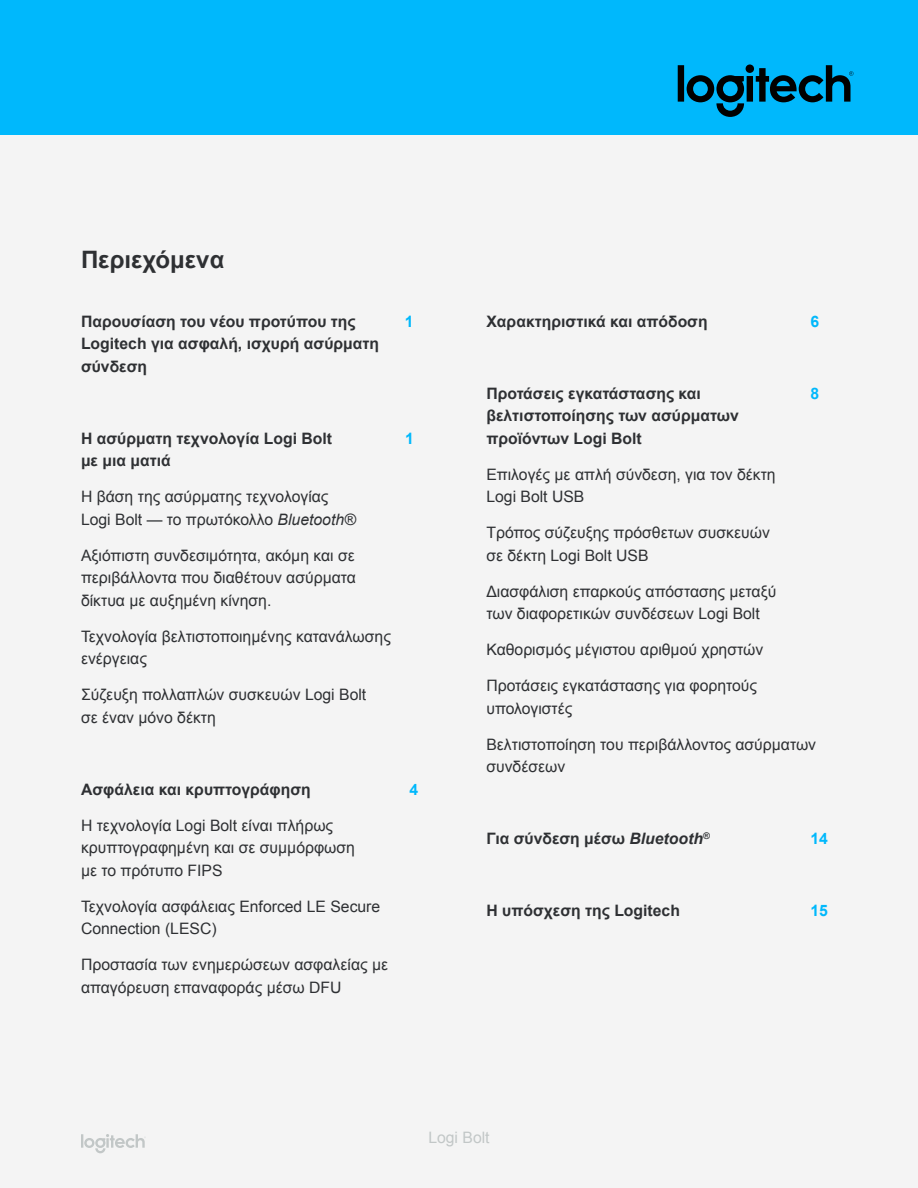
<style>
.page{position:relative;width:918px;height:1188px;background:#fff}
.page>*{position:absolute;margin:0;border:0;box-sizing:border-box;transform-origin:0 0}
.t1{font:700 24px "Arial";color:#2e3033}
.t2{font:15.75px/22.5px "Arial";color:#2e3033}
.t3{font:700 15.75px/22.5px "Arial";color:#2e3033}
.t4{font:700 15.75px "Arial";color:#00b8fc}
.t5{font:15.75px "Arial";color:#c2c7c7}
.s1{font-style:italic}
</style>
<div class="page">
<div style="left:0;top:135px;width:918px;height:1053px;background:#f4f4f4"></div>
<div style="left:0;top:0;width:918px;height:135px;background:#00b8fc"></div>
<svg style="left:81px;top:1134px;width:65px;height:19px"></svg>
<svg style="left:678px;top:65px;width:176px;height:52px"></svg>
<h1 class="t1" style="left:81px;top:244px;width:145px">Περιεχόμενα</h1>
<p class="t3" style="left:81px;top:311px;width:276px">Παρουσίαση του νέου προτύπου της</p>
<p class="t4" style="left:405px;top:311px;width:10px">1</p>
<p class="t3" style="left:81px;top:333px;width:300px">Logitech για ασφαλή, ισχυρή ασύρματη σύνδεση</p>
<p class="t3" style="left:81px;top:428px;width:253px">Η ασύρματη τεχνολογία Logi Bolt</p>
<p class="t4" style="left:405px;top:428px;width:10px">1</p>
<p class="t3" style="left:81px;top:450px;width:91px">με μια ματιά</p>
<p class="t2" style="left:81px;top:486px;width:276px">Η βάση της ασύρματης τεχνολογίας<br>Logi Bolt — το πρωτόκολλο <span class="s1">Bluetooth®</span></p>
<p class="t2" style="left:81px;top:544px;width:276px;text-align:justify">Αξιόπιστη συνδεσιμότητα, ακόμη και σε περιβάλλοντα που διαθέτουν ασύρματα δίκτυα με αυξημένη κίνηση.</p>
<p class="t2" style="left:81px;top:625px;width:311px">Τεχνολογία βελτιστοποιημένης κατανάλωσης ενέργειας</p>
<p class="t2" style="left:81px;top:684px;width:287px">Σύζευξη πολλαπλών συσκευών Logi Bolt σε έναν μόνο δέκτη</p>
<p class="t3" style="left:81px;top:779px;width:231px">Ασφάλεια και κρυπτογράφηση</p>
<p class="t4" style="left:409px;top:779px;width:10px">4</p>
<p class="t2" style="left:81px;top:814px;width:276px">Η τεχνολογία Logi Bolt είναι πλήρως κρυπτογραφημένη και σε συμμόρφωση με το πρότυπο FIPS</p>
<p class="t2" style="left:81px;top:895px;width:301px">Τεχνολογία ασφάλειας Enforced LE Secure<br>Connection (LESC)</p>
<p class="t2" style="left:81px;top:954px;width:309px">Προστασία των ενημερώσεων ασφαλείας με απαγόρευση επαναφοράς μέσω DFU</p>
<p class="t3" style="left:486px;top:311px;width:223px">Χαρακτηριστικά και απόδοση</p>
<p class="t4" style="left:810px;top:311px;width:10px">6</p>
<p class="t3" style="left:486px;top:383px;width:216px">Προτάσεις εγκατάστασης και</p>
<p class="t4" style="left:810px;top:383px;width:10px">8</p>
<p class="t3" style="left:486px;top:405px;width:254px">βελτιστοποίησης των ασύρματων προϊόντων Logi Bolt</p>
<p class="t2" style="left:486px;top:463px;width:291px">Επιλογές με απλή σύνδεση, για τον δέκτη<br>Logi Bolt USB</p>
<p class="t2" style="left:486px;top:522px;width:285px">Τρόπος σύζευξης πρόσθετων συσκευών σε δέκτη Logi Bolt USB</p>
<p class="t2" style="left:486px;top:580px;width:292px">Διασφάλιση επαρκούς απόστασης μεταξύ των διαφορετικών συνδέσεων Logi Bolt</p>
<p class="t2" style="left:486px;top:639px;width:278px">Καθορισμός μέγιστου αριθμού χρηστών</p>
<p class="t2" style="left:486px;top:675px;width:272px">Προτάσεις εγκατάστασης για φορητούς υπολογιστές</p>
<p class="t2" style="left:486px;top:733px;width:331px">Βελτιστοποίηση του περιβάλλοντος ασύρματων συνδέσεων</p>
<p class="t3" style="left:486px;top:828px;width:225px">Για σύνδεση μέσω <span class="s1">Bluetooth</span><sup>®</sup></p>
<p class="t4" style="left:810px;top:828px;width:19px">14</p>
<p class="t3" style="left:486px;top:900px;width:195px">Η υπόσχεση της Logitech</p>
<p class="t4" style="left:810px;top:900px;width:19px">15</p>
<p class="t5" style="left:428px;top:1127px;width:63px">Logi Bolt</p>
</div>
